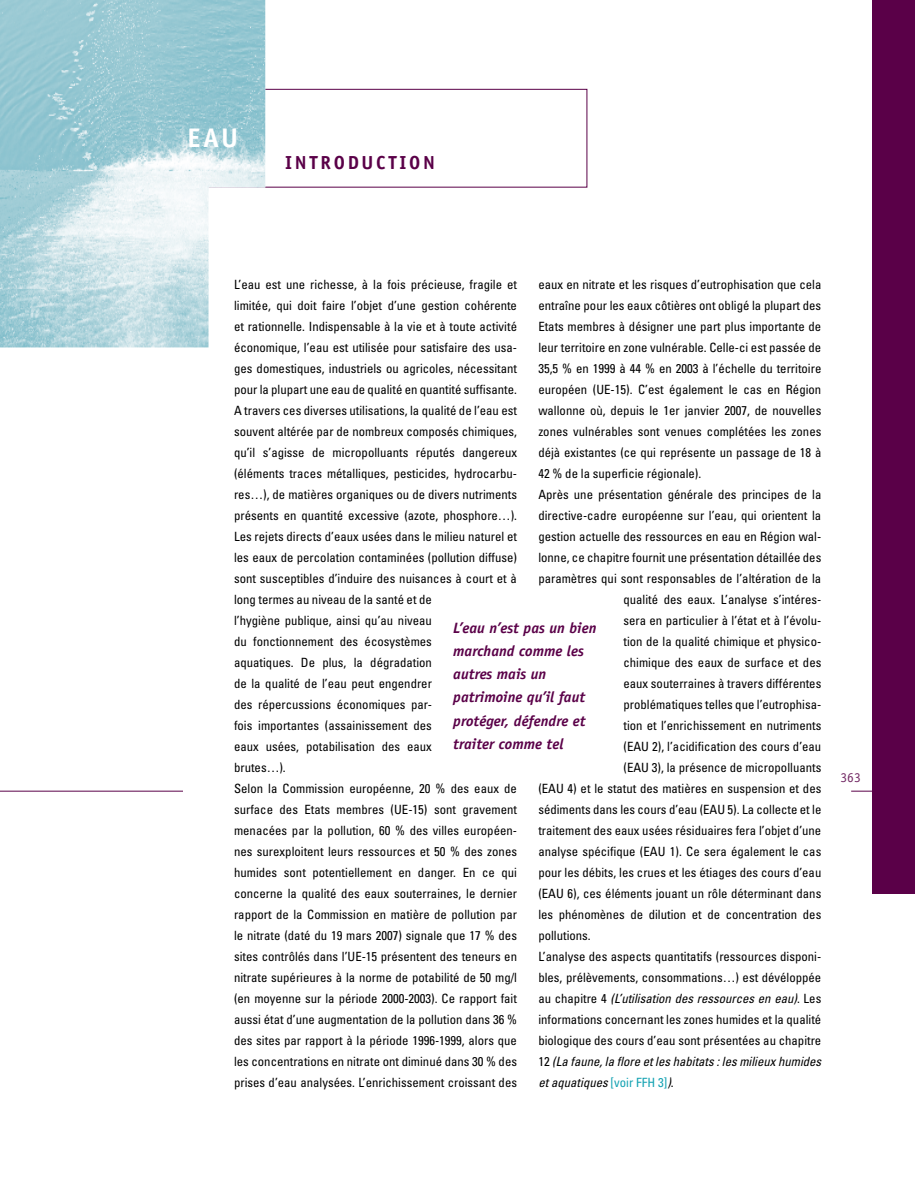
<style>
.page{position:relative;width:915px;height:1191px;background:#fff}
.page>*{position:absolute;margin:0;border:0;box-sizing:border-box;transform-origin:0 0}
.t1{font:700 27px "Officina Sans";color:#fff}
.t2{font:700 18.9px "Officina Sans";letter-spacing:.145em;color:#5a0048}
.t3{font:italic 700 15px/23.2px "Officina Sans";color:#5a0048}
.t4{font:13.5px "Officina Sans";color:#732a65}
.t5{font:condensed 12.75px/21px "Univers";color:#000}
.t6{font:italic condensed 12.75px "Univers";color:#000}
.s1{font-style:normal}
.s2{font-style:normal;color:#14a2b2}
</style>
<div class="page">
<hr style="left:0;top:0;width:1px;height:1191px;background:#5a0048">
<hr style="left:0;top:790px;width:183px;height:1px;background:#5a0048">
<hr style="left:850px;top:790px;width:64px;height:1px;background:#5a0048">
<div style="left:872px;top:0;width:42px;height:893px;background:#5a0048"></div>
<div style="left:0;top:89px;width:587px;height:98px;border:1px solid #5a0048"></div>
<img style="left:0;top:0;width:265px;height:347px">
<h1 class="t1" style="left:187px;top:121px;width:52px">EAU</h1>
<h2 class="t2" style="left:285px;top:151px;width:151px">INTRODUCTION</h2>
<p class="t5" style="left:234px;top:274px;width:284px">L’eau est une richesse, à la fois précieuse, fragile et limitée, qui doit faire l’objet d’une gestion cohérente et rationnelle. Indispensable à la vie et à toute activité économique, l’eau est utilisée pour satisfaire des usa&shy;ges domestiques, industriels ou agricoles, nécessitant pour la plupart une eau de qualité en quantité suffisante.<br>A travers ces diverses utilisations, la qualité de l’eau est souvent altérée par de nombreux composés chimiques, qu’il s’agisse de micropolluants réputés dangereux (éléments traces métalliques, pesticides, hydrocarbu&shy;res…), de matières organiques ou de divers nutriments présents en quantité excessive (azote, phosphore…).<br>Les rejets directs d’eaux usées dans le milieu naturel et les eaux de percolation contaminées (pollution diffuse) sont susceptibles d’induire des nuisances à court et à long termes au niveau de la santé et de<br>l’hygiène publique, ainsi qu’au niveau<br>du fonctionnement des écosystèmes<br>aquatiques. De plus, la dégradation<br>de la qualité de l’eau peut engendrer<br>des répercussions économiques par-<br>fois importantes (assainissement des<br>eaux usées, potabilisation des eaux<br>brutes…).<br>Selon la Commission européenne, 20 % des eaux de surface des Etats membres (UE-15) sont gravement menacées par la pollution, 60 % des villes européen&shy;nes surexploitent leurs ressources et 50 % des zones humides sont potentiellement en danger. En ce qui concerne la qualité des eaux souterraines, le dernier rapport de la Commission en matière de pollution par le nitrate (daté du 19 mars 2007) signale que 17 % des sites contrôlés dans l’UE-15 présentent des teneurs en nitrate supérieures à la norme de potabilité de 50 mg/l (en moyenne sur la période 2000-2003). Ce rapport fait aussi état d’une augmentation de la pollution dans 36 % des sites par rapport à la période 1996-1999, alors que les concentrations en nitrate ont diminué dans 30 % des prises d’eau analysées. L’enrichissement croissant des</p>
<p class="t5" style="left:538px;top:274px;width:284px">eaux en nitrate et les risques d’eutrophisation que cela</p>
<p class="t5" style="left:538px;top:295px;width:284px">entraîne pour les eaux côtières ont obligé la plupart des</p>
<p class="t5" style="left:538px;top:316px;width:284px">Etats membres à désigner une part plus importante de</p>
<p class="t5" style="left:538px;top:337px;width:284px">leur territoire en zone vulnérable. Celle-ci est passée de</p>
<p class="t5" style="left:538px;top:358px;width:284px">35,5 % en 1999 à 44 % en 2003 à l’échelle du territoire</p>
<p class="t5" style="left:538px;top:379px;width:284px">européen (UE-15). C’est également le cas en Région</p>
<p class="t5" style="left:538px;top:400px;width:284px">wallonne où, depuis le 1er janvier 2007, de nouvelles</p>
<p class="t5" style="left:538px;top:421px;width:284px">zones vulnérables sont venues complétées les zones</p>
<p class="t5" style="left:538px;top:442px;width:284px">déjà existantes (ce qui représente un passage de 18 à</p>
<p class="t5" style="left:538px;top:463px;width:164px">42 % de la superficie régionale).</p>
<p class="t5" style="left:538px;top:484px;width:284px">Après une présentation générale des principes de la</p>
<p class="t5" style="left:538px;top:505px;width:284px">directive-cadre européenne sur l’eau, qui orientent la</p>
<p class="t5" style="left:538px;top:526px;width:284px">gestion actuelle des ressources en eau en Région wal-</p>
<p class="t5" style="left:538px;top:547px;width:284px">lonne, ce chapitre fournit une présentation détaillée des</p>
<p class="t5" style="left:538px;top:568px;width:284px">paramètres qui sont responsables de l’altération de la</p>
<p class="t5" style="left:623px;top:589px;width:199px">qualité des eaux. L’analyse s’intéres-</p>
<p class="t5" style="left:623px;top:610px;width:199px">sera en particulier à l’état et à l’évolu-</p>
<p class="t5" style="left:623px;top:631px;width:199px">tion de la qualité chimique et physico-</p>
<p class="t5" style="left:623px;top:652px;width:199px">chimique des eaux de surface et des</p>
<p class="t5" style="left:623px;top:673px;width:199px">eaux souterraines à travers différentes</p>
<p class="t5" style="left:623px;top:694px;width:199px">problématiques telles que l’eutrophisa-</p>
<p class="t5" style="left:623px;top:715px;width:199px">tion et l’enrichissement en nutriments</p>
<p class="t5" style="left:623px;top:736px;width:199px">(EAU 2), l’acidification des cours d’eau</p>
<p class="t5" style="left:623px;top:757px;width:199px">(EAU 3), la présence de micropolluants</p>
<p class="t5" style="left:538px;top:778px;width:284px">(EAU 4) et le statut des matières en suspension et des</p>
<p class="t5" style="left:538px;top:799px;width:284px">sédiments dans les cours d’eau (EAU 5). La collecte et le</p>
<p class="t5" style="left:538px;top:820px;width:284px">traitement des eaux usées résiduaires fera l’objet d’une</p>
<p class="t5" style="left:538px;top:841px;width:284px">analyse spécifique (EAU 1). Ce sera également le cas</p>
<p class="t5" style="left:538px;top:862px;width:284px">pour les débits, les crues et les étiages des cours d’eau</p>
<p class="t5" style="left:538px;top:883px;width:284px">(EAU 6), ces éléments jouant un rôle déterminant dans</p>
<p class="t5" style="left:538px;top:904px;width:284px">les phénomènes de dilution et de concentration des</p>
<p class="t5" style="left:538px;top:925px;width:54px">pollutions.</p>
<p class="t5" style="left:538px;top:946px;width:284px">L’analyse des aspects quantitatifs (ressources disponi-</p>
<p class="t5" style="left:538px;top:967px;width:284px">bles, prélèvements, consommations…) est dévéloppée</p>
<p class="t6" style="left:538px;top:990px;width:284px"><span class="s1">au chapitre 4</span> (L’utilisation des ressources en eau)<span class="s1">. Les</span></p>
<p class="t5" style="left:538px;top:1009px;width:284px">informations concernant les zones humides et la qualité</p>
<p class="t5" style="left:538px;top:1030px;width:284px">biologique des cours d’eau sont présentées au chapitre</p>
<p class="t6" style="left:538px;top:1053px;width:284px"><span class="s1">12</span> (La faune, la flore et les habitats : les milieux humides</p>
<p class="t6" style="left:538px;top:1074px;width:137px">et aquatiques <span class="s2">[voir FFH 3]</span>)<span class="s1">.</span></p>
<p class="t3" style="left:453px;top:616px;width:145px">L’eau n’est pas un bien marchand comme les autres mais un patrimoine qu’il faut protéger, défendre et traiter comme tel</p>
<p class="t4" style="left:840px;top:769px;width:22px">363</p>
</div>
